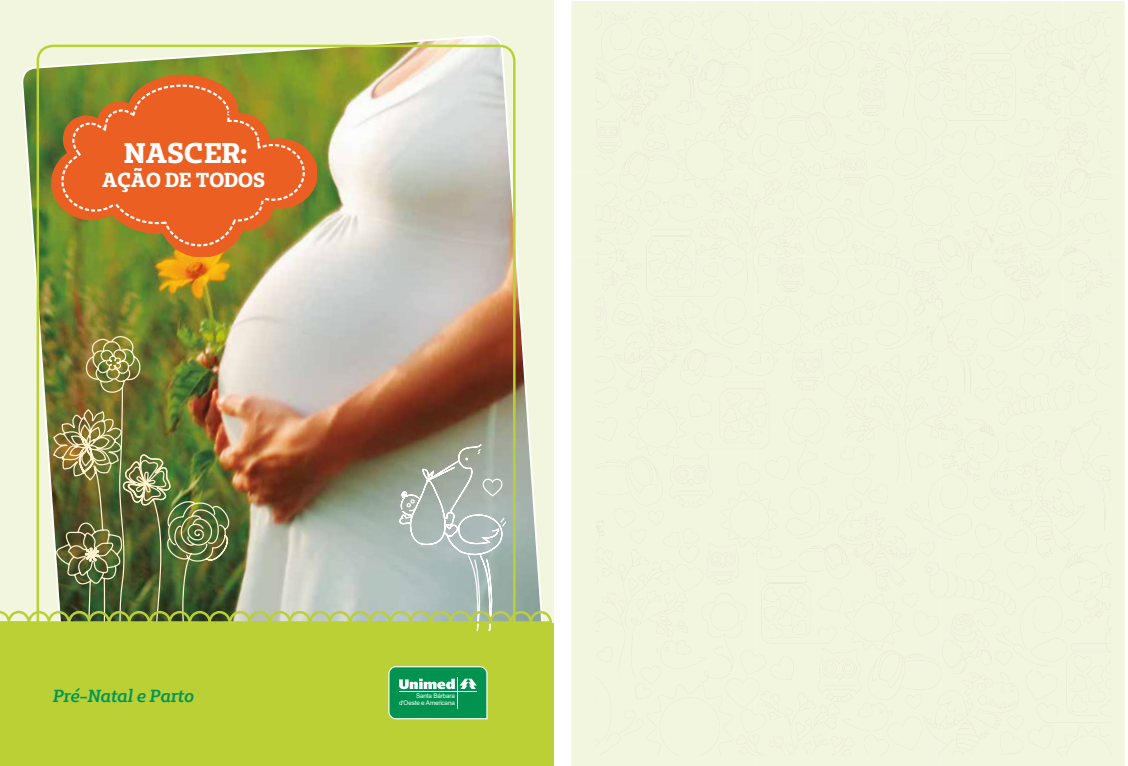
<style>
.page{position:relative;width:1128px;height:766px;background:#fff}
.page>*{position:absolute;margin:0;border:0;box-sizing:border-box;transform-origin:0 0}
.t1{font:700 28.5px "Unimed Slab";color:#fff}
.t2{font:700 20.25px "Unimed Slab";color:#fff}
.t3{font:italic 600 17.5px "Unimed Slab";color:#009757}
.t4{font:6.38px/6.6px "Arial";letter-spacing:-.025em;color:#fff;text-align:right}
</style>
<div class="page">
<div style="left:0;top:0;width:553px;height:765px;background:#f2f6de"></div>
<img style="left:21px;top:35px;width:502px;height:298px">
<div style="left:0;top:623px;width:553px;height:142px;background:#bbd034"></div>
<svg style="left:51px;top:75px;width:266px;height:182px;background:#938b35"></svg>
<img style="left:0;top:333px;width:552px;height:387px">
<hr style="left:399px;top:690px;width:77px;height:1px;background:#fff">
<svg style="left:61px;top:85px;width:244px;height:161px;background:#cf6e29"></svg>
<div style="left:1108px;top:512px;width:16px;height:253px;background:#f2f6de"></div>
<div style="left:571px;top:512px;width:537px;height:253px;background:#f2f6de"></div>
<div style="left:1071px;top:1px;width:53px;height:255px;background:#f2f6de"></div>
<div style="left:571px;top:1px;width:500px;height:255px;background:#f2f6de"></div>
<div style="left:755px;top:755px;width:185px;height:10px;background:#f2f6de"></div>
<div style="left:1111px;top:256px;width:13px;height:256px;background:#f2f6de"></div>
<div style="left:571px;top:256px;width:24px;height:256px;background:#f2f6de"></div>
<div style="left:755px;top:1px;width:185px;height:10px;background:#f2f6de"></div>
<div style="left:595px;top:11px;width:516px;height:744px;background:#f2f6de"></div>
<div style="left:1023px;top:490px;width:88px;height:265px;background:#f2f6de"></div>
<div style="left:635px;top:677px;width:388px;height:78px;background:#f2f6de"></div>
<div style="left:595px;top:583px;width:485px;height:94px;background:#f2f6de"></div>
<div style="left:595px;top:476px;width:460px;height:154px;background:#f2f6de"></div>
<h1 class="t1" style="left:124px;top:134px;width:125px">NASCER:</h1>
<h2 class="t2" style="left:102px;top:166px;width:164px">AÇÃO DE TODOS</h2>
<h3 class="t3" style="left:53px;top:684px;width:142px">Pré-Natal e Parto</h3>
<p class="t4" style="left:399px;top:692px;width:57px">Santa Bárbara d'Oeste e Americana</p>
</div>
